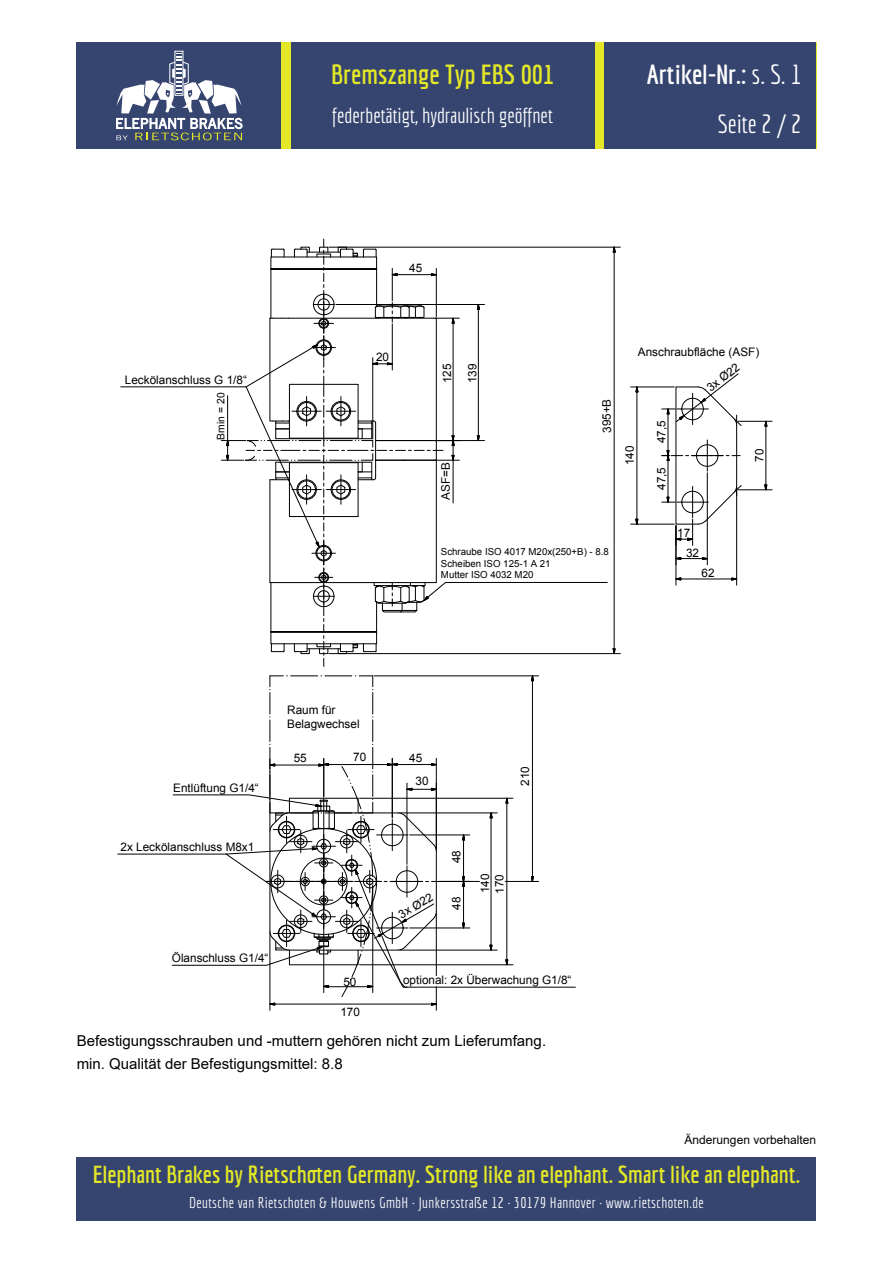
<style>
.page{position:relative;width:893px;height:1263px;background:#fff}
.page>*{position:absolute;margin:0;border:0;box-sizing:border-box;transform-origin:0 0}
.t1{font:700 27px "Economica";color:#e4e826}
.t2{font:700 27px "Economica";color:#fff}
.t3{font:25.5px "Economica";color:#fff}
.t4{font:700 24px "Economica";color:#e4e826}
.t5{font:21px "Economica";color:#fff}
.t6{font:15px "Arial";color:#000}
.t7{font:15px "Economica";letter-spacing:.025em;color:#fff}
.t8{font:12px "Arial";color:#000}
.t9{font:11.7px/14.4px "Arial";color:#000}
.t10{font:10.35px "Arial";letter-spacing:-.005em;color:#000}
.t11{font:9.6px/11.6px "Arial";color:#000}
.s1{font-weight:400}
</style>
<div class="page">
<div style="left:76px;top:1157px;width:740px;height:63px;background:#364570"></div>
<div style="left:76px;top:43px;width:741px;height:106px;background:#e4e826"></div>
<div style="left:76px;top:43px;width:204px;height:106px;background:#364570"></div>
<div style="left:605px;top:43px;width:211px;height:106px;background:#364570"></div>
<div style="left:291px;top:43px;width:303px;height:106px;background:#364570"></div>
<div style="left:175px;top:51px;width:8px;height:45px;border:1px solid #fff"></div>
<svg style="left:116px;top:53px;width:127px;height:87px"></svg>
<div style="left:696px;top:444px;width:22px;height:23px;border:1px solid #000;border-radius:50%"></div>
<hr style="left:736px;top:425px;width:1px;height:61px;background:#000">
<hr style="left:707px;top:440px;width:1px;height:31px;background:#000">
<hr style="left:668px;top:414px;width:1px;height:37px;background:#000">
<svg style="left:675px;top:557px;width:32px;height:3px"></svg>
<hr style="left:707px;top:502px;width:1px;height:63px;background:#000">
<svg style="left:635px;top:386px;width:3px;height:11px"></svg>
<svg style="left:635px;top:519px;width:3px;height:5px"></svg>
<hr style="left:637px;top:392px;width:1px;height:127px;background:#000">
<hr style="left:631px;top:387px;width:43px;height:1px;background:#000">
<hr style="left:631px;top:524px;width:43px;height:1px;background:#000">
<svg style="left:675px;top:577px;width:6px;height:4px"></svg>
<svg style="left:731px;top:577px;width:7px;height:4px"></svg>
<hr style="left:681px;top:579px;width:51px;height:1px;background:#000">
<hr style="left:676px;top:526px;width:1px;height:59px;background:#000">
<hr style="left:736px;top:487px;width:1px;height:98px;background:#000">
<hr style="left:329px;top:653px;width:291px;height:1px;background:#000">
<hr style="left:329px;top:247px;width:291px;height:1px;background:#000">
<hr style="left:118px;top:854px;width:108px;height:1px;background:#000">
<hr style="left:121px;top:387px;width:125px;height:1px;background:#000">
<svg style="left:172px;top:675px;width:404px;height:335px"></svg>
<hr style="left:668px;top:460px;width:1px;height:37px;background:#000">
<svg style="left:662px;top:450px;width:78px;height:15px"></svg>
<svg style="left:764px;top:420px;width:3px;height:11px"></svg>
<svg style="left:764px;top:484px;width:3px;height:7px"></svg>
<hr style="left:766px;top:426px;width:1px;height:59px;background:#000">
<hr style="left:738px;top:489px;width:34px;height:1px;background:#000">
<hr style="left:738px;top:421px;width:34px;height:1px;background:#000">
<svg style="left:662px;top:373px;width:80px;height:53px"></svg>
<svg style="left:662px;top:473px;width:80px;height:72px"></svg>
<svg style="left:221px;top:239px;width:395px;height:427px"></svg>
<p class="t1" style="left:331px;top:59px;width:224px">Bremszange Typ EBS 001</p>
<p class="t2" style="left:647px;top:59px;width:157px">Artikel-Nr.: <span class="s1">s. S. 1</span></p>
<p class="t5" style="left:332px;top:104px;width:222px">federbetätigt, hydraulisch geöffnet</p>
<p class="t3" style="left:718px;top:109px;width:85px">Seite 2 / 2</p>
<p class="t9" style="left:125px;top:373px;width:124px">Leckölanschluss G 1/8“</p>
<p class="t10" style="left:214px;top:439px;width:48px;rotate:-90deg">Bmin = 20</p>
<p class="t9" style="left:409px;top:260px;width:15px">45</p>
<p class="t9" style="left:376px;top:350px;width:15px">20</p>
<p class="t9" style="left:435px;top:383px;width:21px;line-height:25.2px;rotate:-90deg">125<br>139</p>
<p class="t9" style="left:439px;top:500px;width:39px;rotate:-90deg">ASF=B</p>
<p class="t9" style="left:600px;top:433px;width:36px;rotate:-90deg">395+B</p>
<p class="t11" style="left:441px;top:546px;width:170px">Schraube ISO 4017 M20x(250+B) - 8.8<br>Scheiben ISO 125-1 A 21<br>Mutter ISO 4032 M20</p>
<p class="t9" style="left:638px;top:345px;width:123px">Anschraubfläche (ASF)</p>
<p class="t9" style="left:623px;top:465px;width:21px;rotate:-90deg">140</p>
<p class="t9" style="left:654px;top:443px;width:24px;rotate:-90deg">47,5</p>
<p class="t9" style="left:654px;top:490px;width:24px;rotate:-90deg">47,5</p>
<p class="t9" style="left:704px;top:383px;width:39px;rotate:-38deg">3x Ø22</p>
<p class="t9" style="left:752px;top:462px;width:15px;rotate:-90deg">70</p>
<p class="t9" style="left:686px;top:523px;width:15px;line-height:20px;text-indent:-9px">17<br>32</p>
<p class="t9" style="left:702px;top:566px;width:15px">62</p>
<p class="t9" style="left:287px;top:703px;width:74px">Raum für<br>Belagwechsel</p>
<p class="t9" style="left:173px;top:780px;width:87px">Entlüftung G1/4“</p>
<p class="t9" style="left:121px;top:839px;width:135px">2x Leckölanschluss M8x1</p>
<p class="t9" style="left:172px;top:951px;width:98px">Ölanschluss G1/4“</p>
<p class="t9" style="left:294px;top:751px;width:15px">55</p>
<p class="t9" style="left:353px;top:750px;width:15px">70</p>
<p class="t9" style="left:409px;top:751px;width:15px">45</p>
<p class="t9" style="left:415px;top:774px;width:15px">30</p>
<p class="t9" style="left:518px;top:786px;width:21px;rotate:-90deg">210</p>
<p class="t9" style="left:396px;top:909px;width:39px;rotate:-30deg">3x Ø22</p>
<p class="t9" style="left:449px;top:863px;width:15px;rotate:-90deg">48</p>
<p class="t9" style="left:449px;top:910px;width:15px;rotate:-90deg">48</p>
<p class="t9" style="left:478px;top:893px;width:22px;rotate:-90deg">140<br>170</p>
<p class="t9" style="left:343px;top:975px;width:15px">50</p>
<p class="t9" style="left:340px;top:1005px;width:21px">170</p>
<p class="t9" style="left:403px;top:973px;width:170px">optional: 2x Überwachung G1/8“</p>
<p class="t6" style="left:77px;top:1031px;width:471px">Befestigungsschrauben und -muttern gehören nicht zum Lieferumfang.</p>
<p class="t6" style="left:77px;top:1053px;width:267px">min. Qualität der Befestigungsmittel: 8.8</p>
<p class="t8" style="left:685px;top:1132px;width:133px">Änderungen vorbehalten</p>
<h3 class="t4" style="left:93px;top:1160px;width:709px">Elephant Brakes by Rietschoten Germany. Strong like an elephant. Smart like an elephant.</h3>
<p class="t7" style="left:189px;top:1194px;width:516px">Deutsche van Rietschoten &amp; Houwens GmbH · Junkersstraße 12 · 30179 Hannover · www.rietschoten.de</p>
</div>
